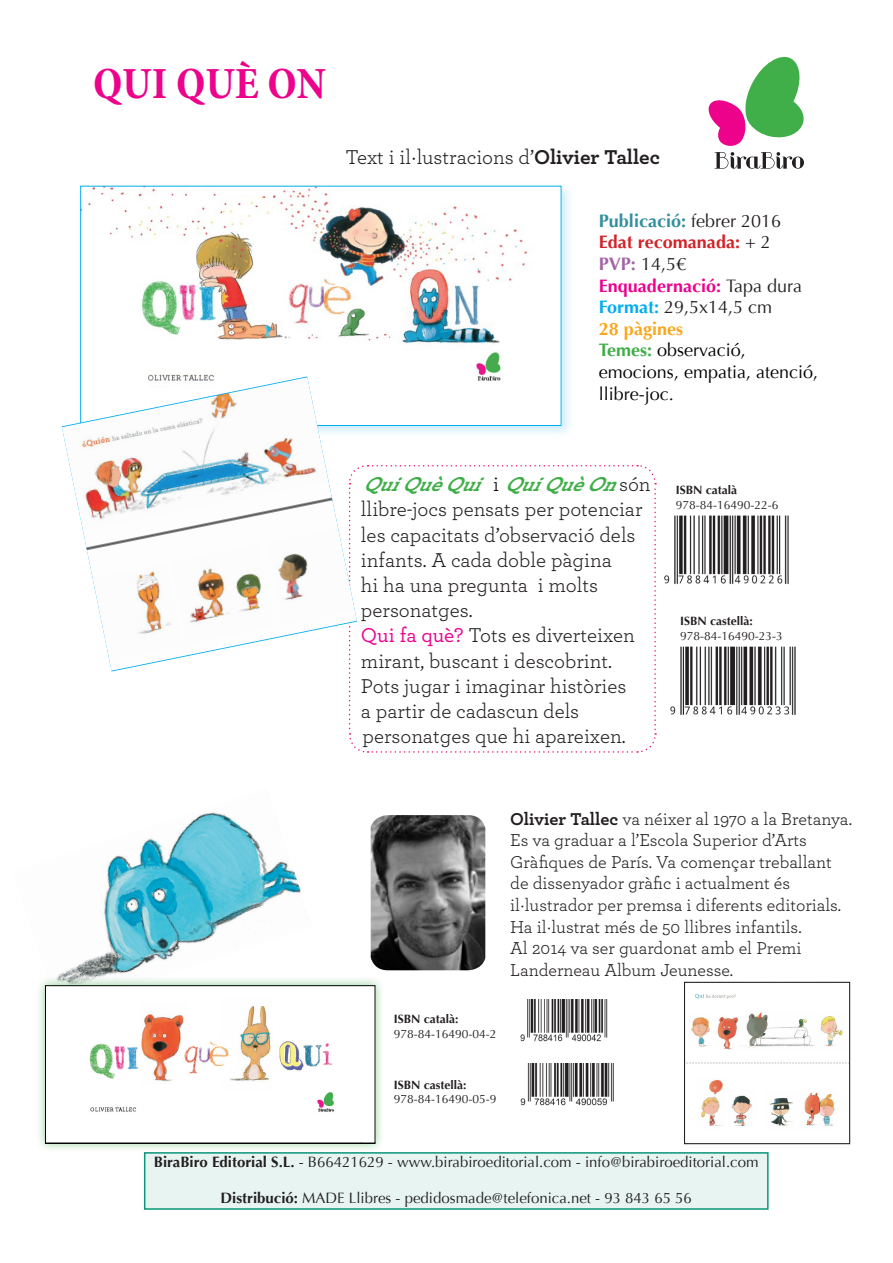
<style>
.page{position:relative;width:893px;height:1263px;background:#fff}
.page>*{position:absolute;margin:0;border:0;box-sizing:border-box;transform-origin:0 0}
.t1{font:700 condensed 45px "Minion Pro";color:#ed028c}
.t2{font:21px/25.2px "Archer";color:#231f20}
.t3{font:18px/21.6px "Archer";color:#231f20}
.t4{font:18px/21.6px "Optima";color:#000}
.t5{font:18px "Optima";color:#231f20}
.t6{font:700 18px "Optima";color:#ed028c}
.t7{font:700 18px "Optima";color:#318f9d}
.t8{font:700 18px "Optima";color:#d1232a}
.t9{font:700 18px "Optima";color:#f9a71b}
.t10{font:15px "Optima";color:#231f20}
.t11{font:12px "Optima";color:#231f20}
.t12{font:700 12px "Optima";color:#231f20}
.s1{font-weight:700}
.s2{font-weight:400;color:#231f20}
.s3{font-weight:700;color:#a364a7}
.s4{font-weight:700;color:#00aeef}
.s5{font-weight:700;color:#40ae49}
.s6{font-weight:700;font-style:italic;color:#40ae49}
.s7{color:#000}
.s8{font-weight:500;color:#ed028c}
</style>
<div class="page">
<svg style="left:708px;top:56px;width:96px;height:113px"></svg>
<img style="left:371px;top:815px;width:114px;height:155px">
<img style="left:58px;top:812px;width:243px;height:164px">
<img style="left:686px;top:993px;width:161px;height:133px">
<div style="left:684px;top:982px;width:166px;height:162px;border:1px solid #231f20"></div>
<div style="left:145px;top:1153px;width:623px;height:56px;background:#e7f4f1"></div>
<div style="left:144px;top:1152px;width:625px;height:58px;border:2px solid #0c967b"></div>
<svg style="left:348px;top:465px;width:309px;height:288px"></svg>
<img style="left:520px;top:1064px;width:94px;height:42px">
<img style="left:520px;top:999px;width:88px;height:43px">
<div style="left:35px;top:976px;width:350px;height:177px;background:#40ae49;opacity:.54"></div>
<img style="left:47px;top:987px;width:326px;height:154px">
<div style="left:45px;top:985px;width:330px;height:158px;border:1px solid #000"></div>
<img style="left:664px;top:515px;width:125px;height:69px">
<img style="left:670px;top:646px;width:126px;height:69px">
<div style="left:77px;top:182px;width:496px;height:256px;background:#bce6fa;opacity:.75"></div>
<img style="left:83px;top:188px;width:476px;height:236px">
<img style="left:62px;top:377px;width:295px;height:294px">
<p class="t1" style="left:93px;top:53px;width:234px">QUI QUÈ ON</p>
<p class="t2" style="left:345px;top:144px;width:316px">Text i il·lustracions d’<span class="s1">Olivier Tallec</span></p>
<p class="t7" style="left:599px;top:210px;width:184px">Publicació: <span class="s2">febrer 2016</span></p>
<p class="t8" style="left:599px;top:232px;width:173px">Edat recomanada: <span class="s2">+ 2</span></p>
<p class="t5" style="left:599px;top:253px;width:89px"><span class="s3">PVP:</span> 14,5€</p>
<p class="t6" style="left:599px;top:275px;width:205px">Enquadernació: <span class="s2">Tapa dura</span></p>
<p class="t5" style="left:599px;top:297px;width:175px"><span class="s4">Format:</span> 29,5x14,5 cm</p>
<p class="t9" style="left:599px;top:318px;width:86px">28 pàgines</p>
<p class="t4" style="left:599px;top:340px;width:221px"><span class="s5">Temes:</span> observació, emocions, empatia, atenció, llibre-joc.</p>
<p class="t2" style="left:361px;top:471px;width:291px"><span class="s6">QuiQuèQui</span><span class="s7">i</span> <span class="s6">QuiQuèOn</span> s ó n llibre-jocs pensats per potenciar les capacitats d’observació dels infants. A cada doble pàgina<br>hi ha una pregunta i molts personatges.</p>
<p class="t2" style="left:361px;top:622px;width:275px"><span class="s8">Qui fa què?</span> Tots es diverteixen mirant, buscant i descobrint.<br>Pots jugar i imaginar històries a partir de cadascun dels personatges que hi apareixen.</p>
<p class="t12" style="left:676px;top:483px;width:63px">ISBN català</p>
<p class="t11" style="left:676px;top:498px;width:104px">978-84-16490-22-6</p>
<p class="t12" style="left:680px;top:614px;width:74px">ISBN castellà:</p>
<p class="t11" style="left:680px;top:629px;width:104px">978-84-16490-23-3</p>
<p class="t3" style="left:510px;top:807px;width:343px"><span class="s1">Olivier Tallec</span> va néixer al 1970 a la Bretanya.<br>Es va graduar a l’Escola Superior d’Arts Gràfiques de París. Va començar treballant de dissenyador gràfic i actualment és il·lustrador per premsa i diferents editorials.<br>Ha il·lustrat més de 50 llibres infantils.</p>
<p class="t3" style="left:510px;top:936px;width:293px">Al 2014 va ser guardonat amb el Premi<br>Landerneau Album Jeunesse.</p>
<p class="t12" style="left:394px;top:1012px;width:66px">ISBN català:</p>
<p class="t11" style="left:394px;top:1026px;width:104px">978-84-16490-04-2</p>
<p class="t12" style="left:394px;top:1078px;width:74px">ISBN castellà:</p>
<p class="t11" style="left:394px;top:1092px;width:104px">978-84-16490-05-9</p>
<p class="t10" style="left:154px;top:1154px;width:606px"><span class="s1">BiraBiro Editorial S.L.</span> - B66421629 - www.birabiroeditorial.com - info@birabiroeditorial.com</p>
<p class="t10" style="left:221px;top:1190px;width:473px"><span class="s1">Distribució:</span> MADE Llibres - pedidosmade@telefonica.net - 93 843 65 56</p>
</div>
